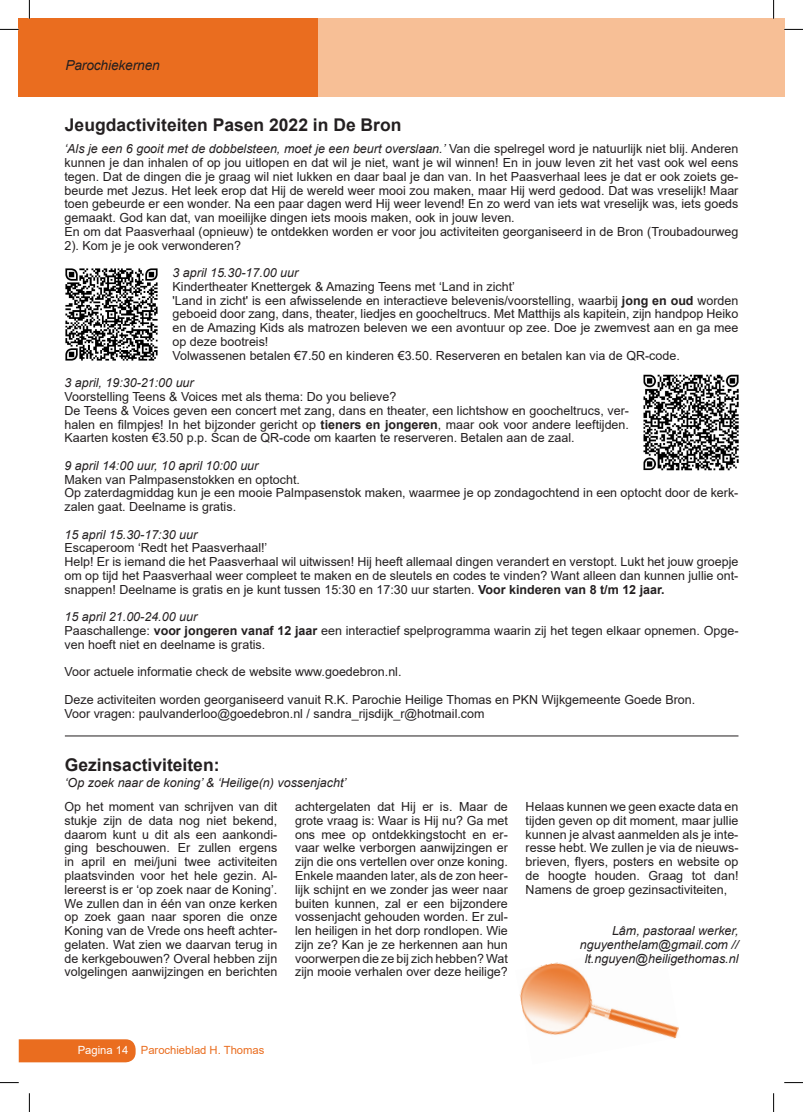
<style>
.page{position:relative;width:803px;height:1112px;background:#fff}
.page>*{position:absolute;margin:0;border:0;box-sizing:border-box;transform-origin:0 0}
.t1{font:700 17.5px "Arial";color:#231f20}
.t2{font:italic 13.75px "Arial";letter-spacing:-.01em;color:#231f20}
.t3{font:12.5px/13.8px "Arial";color:#231f20}
.t4{font:italic 12.5px/13.8px "Arial";color:#231f20;text-align:right}
.t5{font:11.25px "Arial";color:#ea6d1f}
.s1{font-style:italic}
.s2{font-weight:700}
.s3{color:#fff}
</style>
<div class="page">
<img style="left:519px;top:962px;width:160px;height:77px">
<div style="left:19px;top:1039px;width:117px;height:23px;background:#ea6d1f"></div>
<div style="left:313px;top:19px;width:471px;height:78px;background:#f7bf96"></div>
<div style="left:19px;top:19px;width:299px;height:78px;background:#ea6d1f"></div>
<hr style="left:65px;top:735px;width:673px;height:1px;background:#231f20">
<img style="left:65px;top:268px;width:93px;height:93px">
<img style="left:643px;top:374px;width:96px;height:97px">
<svg style="left:0;top:29px;width:19px;height:1px"></svg>
<svg style="left:784px;top:29px;width:19px;height:1px"></svg>
<svg style="left:0;top:1082px;width:19px;height:1px"></svg>
<svg style="left:784px;top:1082px;width:19px;height:1px"></svg>
<svg style="left:29px;top:0;width:1px;height:19px"></svg>
<svg style="left:29px;top:1093px;width:1px;height:18px"></svg>
<svg style="left:773px;top:0;width:1px;height:19px"></svg>
<svg style="left:773px;top:1093px;width:1px;height:18px"></svg>
<p class="t2" style="left:65px;top:56px;width:96px">Parochiekernen</p>
<h1 class="t1" style="left:65px;top:112px;width:338px">Jeugdactiviteiten Pasen 2022 in De Bron</h1>
<p class="t3" style="left:65px;top:142px;width:675px"><span class="s1">‘Als je een 6 gooit met de dobbelsteen, moet je een beurt overslaan.’</span> Van die spelregel word je natuurlijk niet blij. Anderen kunnen je dan inhalen of op jou uitlopen en dat wil je niet, want je wil winnen! En in jouw leven zit het vast ook wel eens tegen. Dat de dingen die je graag wil niet lukken en daar baal je dan van. In het Paasverhaal lees je dat er ook zoiets ge&shy;beurde met Jezus. Het leek erop dat Hij de wereld weer mooi zou maken, maar Hij werd gedood. Dat was vreselijk! Maar toen gebeurde er een wonder. Na een paar dagen werd Hij weer levend! En zo werd van iets wat vreselijk was, iets goeds gemaakt. God kan dat, van moeilijke dingen iets moois maken, ook in jouw leven.<br>En om dat Paasverhaal (opnieuw) te ontdekken worden er voor jou activiteiten georganiseerd in de Bron (Troubadourweg 2). Kom je je ook verwonderen?</p>
<p class="t4" style="left:173px;top:266px;width:127px">3 april 15.30-17.00 uur</p>
<p class="t3" style="left:173px;top:279px;width:567px">Kindertheater Knettergek &amp; Amazing Teens met ‘Land in zicht’<br>'Land in zicht' is een afwisselende en interactieve belevenis/voorstelling, waarbij <span class="s2">jong en oud</span> worden geboeid door zang, dans, theater, liedjes en goocheltrucs. Met Matthijs als kapitein, zijn handpop Heiko en de Amazing Kids als matrozen beleven we een avontuur op zee. Doe je zwemvest aan en ga mee op deze bootreis!<br>Volwassenen betalen €7.50 en kinderen €3.50. Reserveren en betalen kan via de QR-code.</p>
<p class="t4" style="left:65px;top:376px;width:131px">3 april, 19:30-21:00 uur</p>
<p class="t3" style="left:65px;top:389px;width:566px">Voorstelling Teens &amp; Voices met als thema: Do you believe?<br>De Teens &amp; Voices geven een concert met zang, dans en theater, een lichtshow en goocheltrucs, ver&shy;halen en filmpjes! In het bijzonder gericht op <span class="s2">tieners en jongeren</span>, maar ook voor andere leeftijden.<br>Kaarten kosten €3.50 p.p. Scan de QR-code om kaarten te reserveren. Betalen aan de zaal.</p>
<p class="t4" style="left:65px;top:458px;width:195px">9 april 14:00 uur, 10 april 10:00 uur</p>
<p class="t3" style="left:65px;top:472px;width:675px">Maken van Palmpasenstokken en optocht.<br>Op zaterdagmiddag kun je een mooie Palmpasenstok maken, waarmee je op zondagochtend in een optocht door de kerk&shy;zalen gaat. Deelname is gratis.</p>
<p class="t4" style="left:65px;top:527px;width:134px">15 april 15.30-17:30 uur</p>
<p class="t3" style="left:65px;top:541px;width:675px">Escaperoom ‘Redt het Paasverhaal!’<br>Help! Er is iemand die het Paasverhaal wil uitwissen! Hij heeft allemaal dingen verandert en verstopt. Lukt het jouw groepje om op tijd het Paasverhaal weer compleet te maken en de sleutels en codes te vinden? Want alleen dan kunnen jullie ont&shy;snappen! Deelname is gratis en je kunt tussen 15:30 en 17:30 uur starten. <span class="s2">Voor kinderen van 8 t/m 12 jaar.</span></p>
<p class="t3" style="left:65px;top:609px;width:675px"><span class="s1">15 april 21.00-24.00 uur<br></span>Paaschallenge: <span class="s2">voor jongeren vanaf 12 jaar</span> een interactief spelprogramma waarin zij het tegen elkaar opnemen. Opge&shy;ven hoeft niet en deelname is gratis.</p>
<p class="t3" style="left:65px;top:664px;width:338px">Voor actuele informatie check de website www.goedebron.nl.</p>
<p class="t3" style="left:65px;top:692px;width:632px">Deze activiteiten worden georganiseerd vanuit R.K. Parochie Heilige Thomas en PKN Wijkgemeente Goede Bron.<br>Voor vragen: paulvanderloo@goedebron.nl / sandra_rijsdijk_r@hotmail.com</p>
<h1 class="t1" style="left:65px;top:752px;width:156px">Gezinsactiviteiten:</h1>
<p class="t4" style="left:65px;top:775px;width:283px">‘Op zoek naar de koning’ &amp; ‘Heilige(n) vossenjacht’</p>
<p class="t3" style="left:65px;top:799px;width:214px;text-align:justify">Op het moment van schrijven van dit stukje zijn de data nog niet bekend, daarom kunt u dit als een aankondi&shy;ging beschouwen. Er zullen ergens in april en mei/juni twee activiteiten plaatsvinden voor het hele gezin. Al&shy;lereerst is er ‘op zoek naar de Koning’.<br>We zullen dan in één van onze kerken op zoek gaan naar sporen die onze Koning van de Vrede ons heeft achter&shy;gelaten. Wat zien we daarvan terug in de kerkgebouwen? Overal hebben zijn volgelingen aanwijzingen en berichten</p>
<p class="t3" style="left:295px;top:799px;width:214px;text-align:justify">achtergelaten dat Hij er is. Maar de grote vraag is: Waar is Hij nu? Ga met ons mee op ontdekkingstocht en er&shy;vaar welke verborgen aanwijzingen er zijn die ons vertellen over onze koning.<br>Enkele maanden later, als de zon heer&shy;lijk schijnt en we zonder jas weer naar buiten kunnen, zal er een bijzondere vossenjacht gehouden worden. Er zul&shy;len heiligen in het dorp rondlopen. Wie zijn ze? Kan je ze herkennen aan hun voorwerpen die ze bij zich hebben? Wat zijn mooie verhalen over deze heilige?</p>
<p class="t3" style="left:526px;top:799px;width:214px;text-align:justify">Helaas kunnen we geen exacte data en tijden geven op dit moment, maar jullie kunnen je alvast aanmelden als je inte&shy;resse hebt. We zullen je via de nieuws&shy;brieven, flyers, posters en website op de hoogte houden. Graag tot dan!<br>Namens de groep gezinsactiviteiten,</p>
<p class="t4" style="left:580px;top:923px;width:160px">Lâm, pastoraal werker, nguyenthelam@gmail.com // lt.nguyen@heiligethomas.nl</p>
<p class="t5" style="left:78px;top:1042px;width:188px"><span class="s3">Pagina 14</span> Parochieblad H. Thomas</p>
</div>
